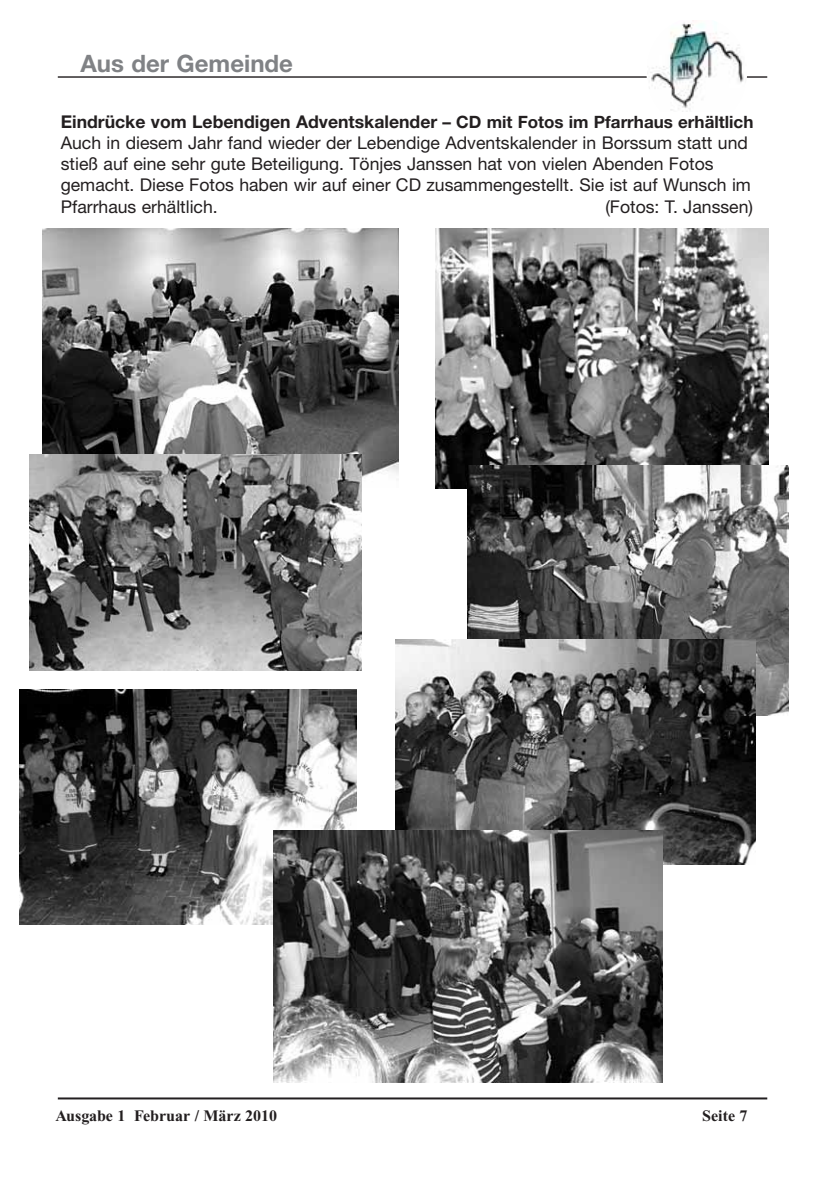
<style>
.page{position:relative;width:840px;height:1191px;background:#fff}
.page>*{position:absolute;margin:0;border:0;box-sizing:border-box;transform-origin:0 0}
.t1{font:700 24px "Helvetica Neue";color:#808285}
.t2{font:17.6px/21.2px "Helvetica Neue";color:#231f20}
.t3{font:700 16px "Times New Roman";color:#231f20}
.s1{font-weight:700}
.s2{font-weight:700;font-size:17px}
</style>
<div class="page">
<hr style="left:58px;top:1097px;width:708px;height:2px;background:#231f20">
<hr style="left:58px;top:76px;width:708px;height:2px;background:#231f20">
<div style="left:646px;top:17px;width:100px;height:111px;background:#fff;border-radius:50%"></div>
<img style="left:649px;top:23px;width:95px;height:89px">
<img style="left:435px;top:229px;width:333px;height:259px">
<img style="left:467px;top:466px;width:321px;height:249px">
<img style="left:395px;top:640px;width:360px;height:224px">
<img style="left:20px;top:689px;width:336px;height:236px">
<img style="left:42px;top:229px;width:356px;height:259px">
<img style="left:29px;top:454px;width:332px;height:216px">
<img style="left:273px;top:830px;width:389px;height:252px">
<h1 class="t1" style="left:80px;top:55px;width:214px">Aus der Gemeinde</h1>
<p class="t2" style="left:61px;top:113px;width:693px"><span class="s1">Eindrücke vom Lebendigen Adventskalender</span> <span class="s2">– CD mit Fotos im Pfarrhaus erhältlich </span>Auch in diesem Jahr fand wieder der Lebendige Adventskalender in Borssum statt und stieß auf eine sehr gute Beteiligung. Tönjes Janssen hat von vielen Abenden Fotos gemacht. Diese Fotos haben wir auf einer CD zusammengestellt. Sie ist auf Wunsch im Pfarrhaus erhältlich.</p>
<p class="t2" style="left:605px;top:198px;width:149px">(Fotos: T. Janssen)</p>
<p class="t3" style="left:55px;top:1110px;width:223px">Ausgabe 1 Februar / März 2010</p>
<p class="t3" style="left:701px;top:1110px;width:47px">Seite 7</p>
</div>
